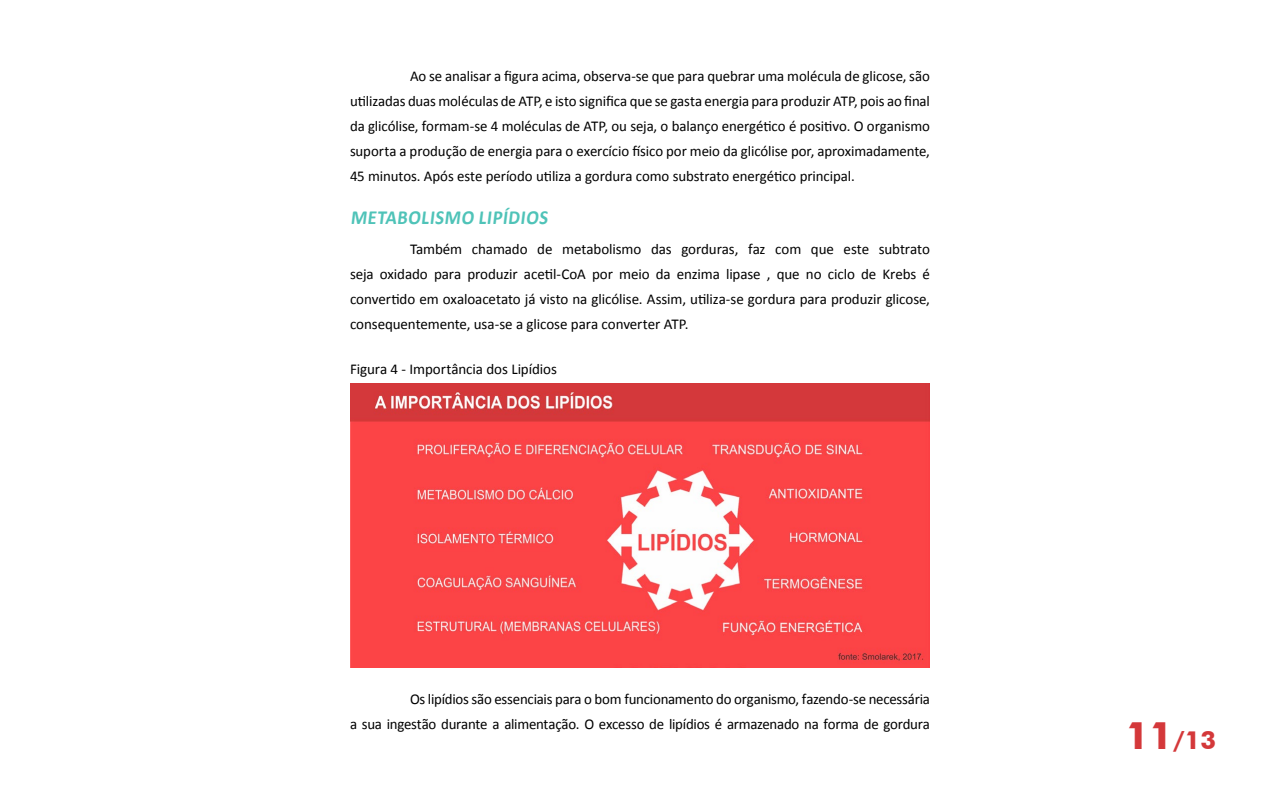
<style>
.page{position:relative;width:1280px;height:800px;background:#fff}
.page>*{position:absolute;margin:0;border:0;box-sizing:border-box;transform-origin:0 0}
.t1{font:700 25px "Futura BT";color:#d4383a}
.t2{font:700 20px "Calibri";color:#4fc3b8;scale:.93 1}
.t3{font:15px/25px "Calibri";letter-spacing:-.01em;color:#000;text-align:justify}
.s1{font-size:38px}
</style>
<div class="page">
<img style="left:350px;top:383px;width:580px;height:284px">
<p class="t3" style="left:350px;top:64px;width:582px;text-indent:60px">Ao se analisar a figura acima, observa-se que para quebrar uma molécula de glicose, são utilizadas duas moléculas de ATP, e isto significa que se gasta energia para produzir ATP, pois ao final da glicólise, formam-se 4 moléculas de ATP, ou seja, o balanço energético é positivo. O organismo suporta a produção de energia para o exercício físico por meio da glicólise por, aproximadamente, 45 minutos. Após este período utiliza a gordura como substrato energético principal.</p>
<h2 class="t2" style="left:350px;top:205px;width:217px">M ETABOLISMO LIPÍDIOS</h2>
<p class="t3" style="left:350px;top:237px;width:582px;text-indent:60px">Também chamado de metabolismo das gorduras, faz com que este subtrato seja oxidado para produzir acetil-CoA por meio da enzima lipase , que no ciclo de Krebs é convertido em oxaloacetato já visto na glicólise. Assim, utiliza-se gordura para produzir glicose, consequentemente, usa-se a glicose para converter ATP.</p>
<p class="t3" style="left:350px;top:357px;width:208px">Figura 4 - I mportância dos Lipídios</p>
<p class="t3" style="left:350px;top:687px;width:581px;text-align:right">Os lipídios são essenciais para o bom funcionamento do organismo, fazendo-se necessária<br>a sua ingestão durante a alimentação. O excesso de lipídios é armazenado na forma de gordura</p>
<h1 class="t1" style="left:1126px;top:725px;width:92px"><span class="s1">11</span>/13</h1>
</div>
